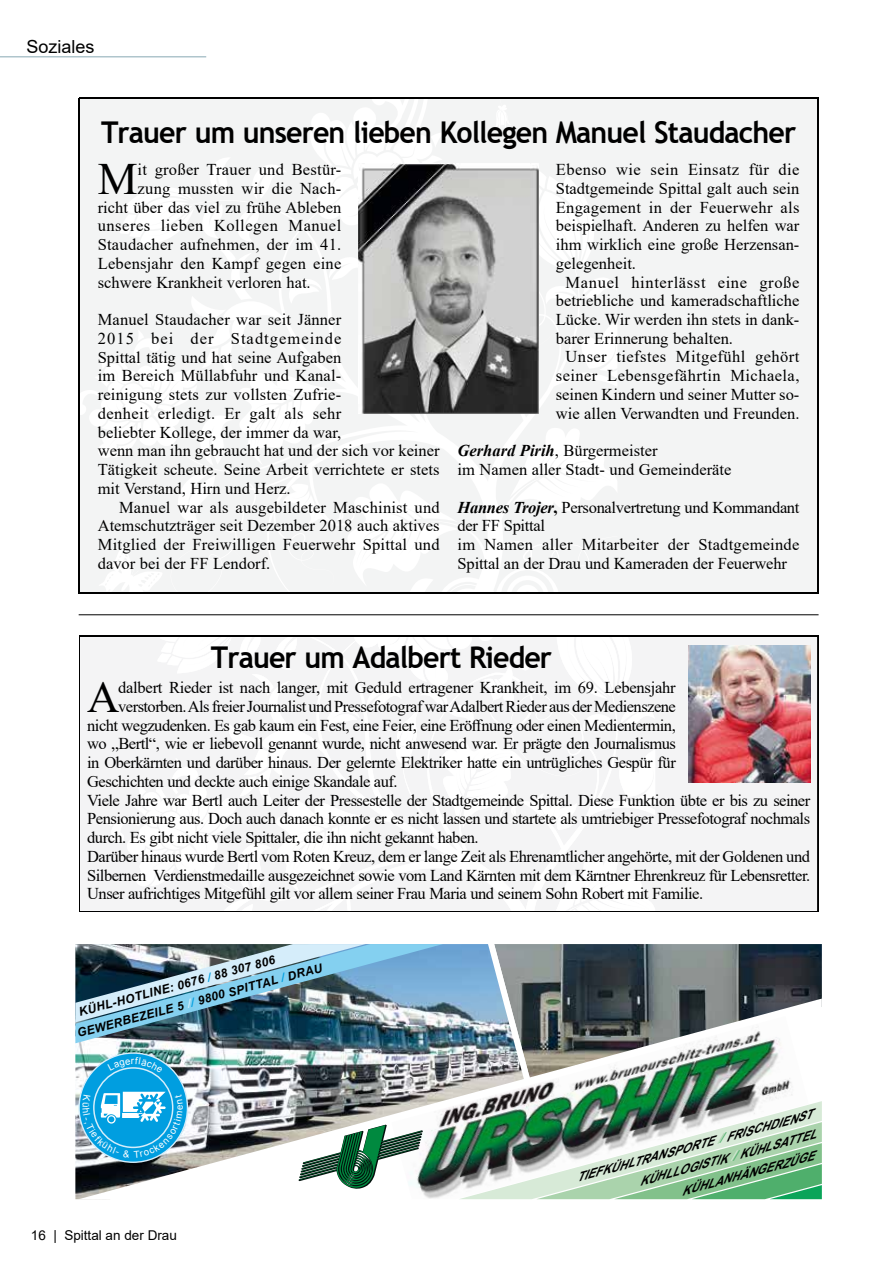
<style>
.page{position:relative;width:893px;height:1263px;background:#fff}
.page>*{position:absolute;margin:0;border:0;box-sizing:border-box;transform-origin:0 0}
.t1{font:44.85px "Times New Roman";color:#000}
.t2{font:700 30px "Trebuchet MS";letter-spacing:-.03em;color:#000;scale:.95 1}
.t3{font:18px "Arial";color:#000}
.t4{font:16.5px/18.8px "Times New Roman";letter-spacing:-.01em;color:#000}
.t5{font:16.5px "Times New Roman";letter-spacing:-.03em;color:#000}
.t6{font:16.5px "Times New Roman";letter-spacing:.015em;color:#000}
.t7{font:16.5px "Times New Roman";letter-spacing:.025em;color:#000}
.t8{font:16.5px "Times New Roman";letter-spacing:.03em;color:#000}
.t9{font:16.5px "Times New Roman";letter-spacing:.04em;color:#000}
.t10{font:13.5px "Arial";color:#000}
.t11{font:italic 700 12px "Arial";color:#000}
.t12{font:italic 700 12px/20.1px "Arial";color:#000}
.s1{font-weight:700;font-style:italic}
.s2{font-weight:700}
.s3{color:#009ee0}
.s4{color:#d5edfa}
.s5{color:#aad3ac}
.s6{color:#4faf6c}
.s7{color:#d7ead7}
</style>
<div class="page">
<hr style="left:0;top:56px;width:206px;height:1px;background:#9bb7c0">
<svg style="left:472px;top:944px;width:350px;height:54px;background:#58646b"></svg>
<img style="left:79px;top:998px;width:743px;height:201px">
<svg style="left:809px;top:1101px;width:13px;height:98px"></svg>
<img style="left:391px;top:1016px;width:418px;height:183px">
<svg style="left:299px;top:1124px;width:124px;height:75px"></svg>
<svg style="left:79px;top:1053px;width:108px;height:109px"></svg>
<div style="left:94px;top:1068px;width:79px;height:79px;background:#009ee0;border-radius:50%"></div>
<img style="left:75px;top:944px;width:368px;height:99px">
<div style="left:79px;top:98px;width:740px;height:495px;background:#f3f4f4"></div>
<svg style="left:80px;top:99px;width:537px;height:493px"></svg>
<svg style="left:436px;top:567px;width:158px;height:25px"></svg>
<svg style="left:99px;top:546px;width:64px;height:46px"></svg>
<hr style="left:79px;top:98px;width:1px;height:495px;background:#000">
<img style="left:358px;top:164px;width:181px;height:250px">
<hr style="left:817px;top:98px;width:2px;height:495px;background:#000">
<hr style="left:79px;top:98px;width:740px;height:1px;background:#000">
<hr style="left:79px;top:592px;width:740px;height:1px;background:#000">
<hr style="left:79px;top:614px;width:740px;height:1px;background:#000">
<div style="left:81px;top:638px;width:736px;height:272px;background:#f4f4f5"></div>
<svg style="left:104px;top:638px;width:551px;height:272px;fill:#f4f4f5"></svg>
<img style="left:688px;top:645px;width:122px;height:137px">
<svg style="left:108px;top:1057px;width:55px;height:16px"></svg>
<svg style="left:82px;top:1092px;width:101px;height:65px"></svg>
<p class="t3" style="left:27px;top:35px;width:70px">Soziales</p>
<h2 class="t2" style="left:101px;top:114px;width:733px">Trauer um unseren lieben Kollegen Manuel Staudacher</h2>
<h1 class="t1" style="left:98px;top:147px;width:41px">M</h1>
<p class="t6" style="left:138px;top:158px;width:205px">it großer Trauer und Bestür-</p>
<p class="t7" style="left:556px;top:158px;width:245px">Ebenso wie sein Einsatz für die</p>
<p class="t4" style="left:556px;top:178px;width:245px">Stadtgemeinde Spittal galt auch sein</p>
<p class="t6" style="left:556px;top:195px;width:245px">Engagement in der Feuerwehr als</p>
<p class="t4" style="left:556px;top:216px;width:245px">beispielhaft. Anderen zu helfen war</p>
<p class="t4" style="left:556px;top:235px;width:245px">ihm wirklich eine große Herzensan-</p>
<p class="t4" style="left:556px;top:253px;width:82px">gelegenheit.</p>
<p class="t9" style="left:566px;top:270px;width:235px">Manuel hinterlässt eine große</p>
<p class="t4" style="left:556px;top:291px;width:245px">betriebliche und kameradschaftliche</p>
<p class="t4" style="left:556px;top:310px;width:245px">Lücke. Wir werden ihn stets in dank-</p>
<p class="t4" style="left:556px;top:328px;width:179px">barer Erinnerung behalten.</p>
<p class="t7" style="left:566px;top:345px;width:235px">Unser tiefstes Mitgefühl gehört</p>
<p class="t7" style="left:556px;top:364px;width:245px">seiner Lebensgefährtin Michaela,</p>
<p class="t4" style="left:556px;top:385px;width:245px">seinen Kindern und seiner Mutter so-</p>
<p class="t4" style="left:556px;top:403px;width:245px">wie allen Verwandten und Freunden.</p>
<p class="t4" style="left:458px;top:441px;width:275px"><span class="s1">Gerhard Pirih</span>, Bürgermeister<br>im Namen aller Stadt- und Gemeinderäte</p>
<p class="t4" style="left:458px;top:497px;width:343px"><span class="s1">Hannes Trojer</span><span class="s2">,</span> Personalvertretung und Kommandant der FF Spittal<br>im Namen aller Mitarbeiter der Stadtgemeinde Spittal an der Drau und Kameraden der Feuerwehr</p>
<p class="t6" style="left:138px;top:177px;width:205px">zung mussten wir die Nach-</p>
<p class="t4" style="left:98px;top:197px;width:245px">richt über das viel zu frühe Ableben</p>
<p class="t8" style="left:98px;top:214px;width:245px">unseres lieben Kollegen Manuel</p>
<p class="t6" style="left:98px;top:233px;width:245px">Staudacher aufnehmen, der im 41.</p>
<p class="t6" style="left:98px;top:252px;width:245px">Lebensjahr den Kampf gegen eine</p>
<p class="t4" style="left:98px;top:272px;width:214px">schwere Krankheit verloren hat.</p>
<p class="t4" style="left:98px;top:310px;width:343px">Manuel Staudacher war seit Jänner<br>2015 bei der Stadtgemeinde<br>Spittal tätig und hat seine Aufgaben<br>im Bereich Müllabfuhr und Kanal-<br>reinigung stets zur vollsten Zufrie-<br>denheit erledigt. Er galt als sehr<br>beliebter Kollege, der immer da war,<br>wenn man ihn gebraucht hat und der sich vor keiner Tätigkeit scheute. Seine Arbeit verrichtete er stets mit Verstand, Hirn und Herz.</p>
<p class="t4" style="left:98px;top:497px;width:343px;text-align:justify;text-indent:21px">Manuel war als ausgebildeter Maschinist und Atemschutzträger seit Dezember 2018 auch aktives Mitglied der Freiwilligen Feuerwehr Spittal und davor bei der FF Lendorf.</p>
<h2 class="t2" style="left:211px;top:639px;width:361px">Trauer um Adalbert Rieder</h2>
<h1 class="t1" style="left:87px;top:665px;width:34px">A</h1>
<p class="t4" style="left:118px;top:678px;width:559px">dalbert Rieder ist nach langer, mit Geduld ertragener Krankheit, im 69. Lebensjahr</p>
<p class="t5" style="left:118px;top:695px;width:559px">verstorben. Als freier Journalist und Pressefotograf war Adalbert Rieder aus der Medienszene</p>
<p class="t5" style="left:87px;top:713px;width:590px">nicht wegzudenken. Es gab kaum ein Fest, eine Feier, eine Eröffnung oder einen Medientermin,</p>
<p class="t5" style="left:87px;top:732px;width:590px">wo „Bertl“, wie er liebevoll genannt wurde, nicht anwesend war. Er prägte den Journalismus</p>
<p class="t5" style="left:87px;top:751px;width:590px">in Oberkärnten und darüber hinaus. Der gelernte Elektriker hatte ein untrügliches Gespür für</p>
<p class="t5" style="left:87px;top:770px;width:312px">Geschichten und deckte auch einige Skandale auf.</p>
<p class="t5" style="left:87px;top:788px;width:725px">Viele Jahre war Bertl auch Leiter der Pressestelle der Stadtgemeinde Spittal. Diese Funktion übte er bis zu seiner</p>
<p class="t5" style="left:87px;top:807px;width:724px">Pensionierung aus. Doch auch danach konnte er es nicht lassen und startete als umtriebiger Pressefotograf nochmals</p>
<p class="t5" style="left:87px;top:826px;width:393px">durch. Es gibt nicht viele Spittaler, die ihn nicht gekannt haben.</p>
<p class="t5" style="left:87px;top:845px;width:724px">Darüber hinaus wurde Bertl vom Roten Kreuz, dem er lange Zeit als Ehrenamtlicher angehörte, mit der Goldenen und</p>
<p class="t5" style="left:87px;top:863px;width:725px">Silbernen Verdienstmedaille ausgezeichnet sowie vom Land Kärnten mit dem Kärntner Ehrenkreuz für Lebensretter.</p>
<p class="t5" style="left:87px;top:882px;width:617px">Unser aufrichtiges Mitgefühl gilt vor allem seiner Frau Maria und seinem Sohn Robert mit Familie.</p>
<p class="t12" style="left:70px;top:1004px;width:255px;text-indent:7px;rotate:-15deg">KÜHL-HOTLINE: 0676 <span class="s3">/</span> 88 307 806<br>GEWERBEZEILE 5 <span class="s4">/</span><span class="s3">/</span> 9800 SPITTAL <span class="s3">/</span> DRAU</p>
<p class="t10" style="left:31px;top:1226px;width:148px">16 | Spittal an der Drau</p>
<p class="t11" style="left:573px;top:1170px;width:246px;rotate:-15deg">TIEFKÜHLTRANSPORTE <span class="s5">/</span><span class="s6">/</span> FRISCHDIENST</p>
<p class="t11" style="left:636px;top:1174px;width:184px;rotate:-15deg">KÜHLLOGISTIK <span class="s7">/</span><span class="s6">/</span> KÜHLSATTEL</p>
<p class="t11" style="left:679px;top:1183px;width:138px;rotate:-15deg">KÜHLANHÄNGERZÜGE</p>
</div>
